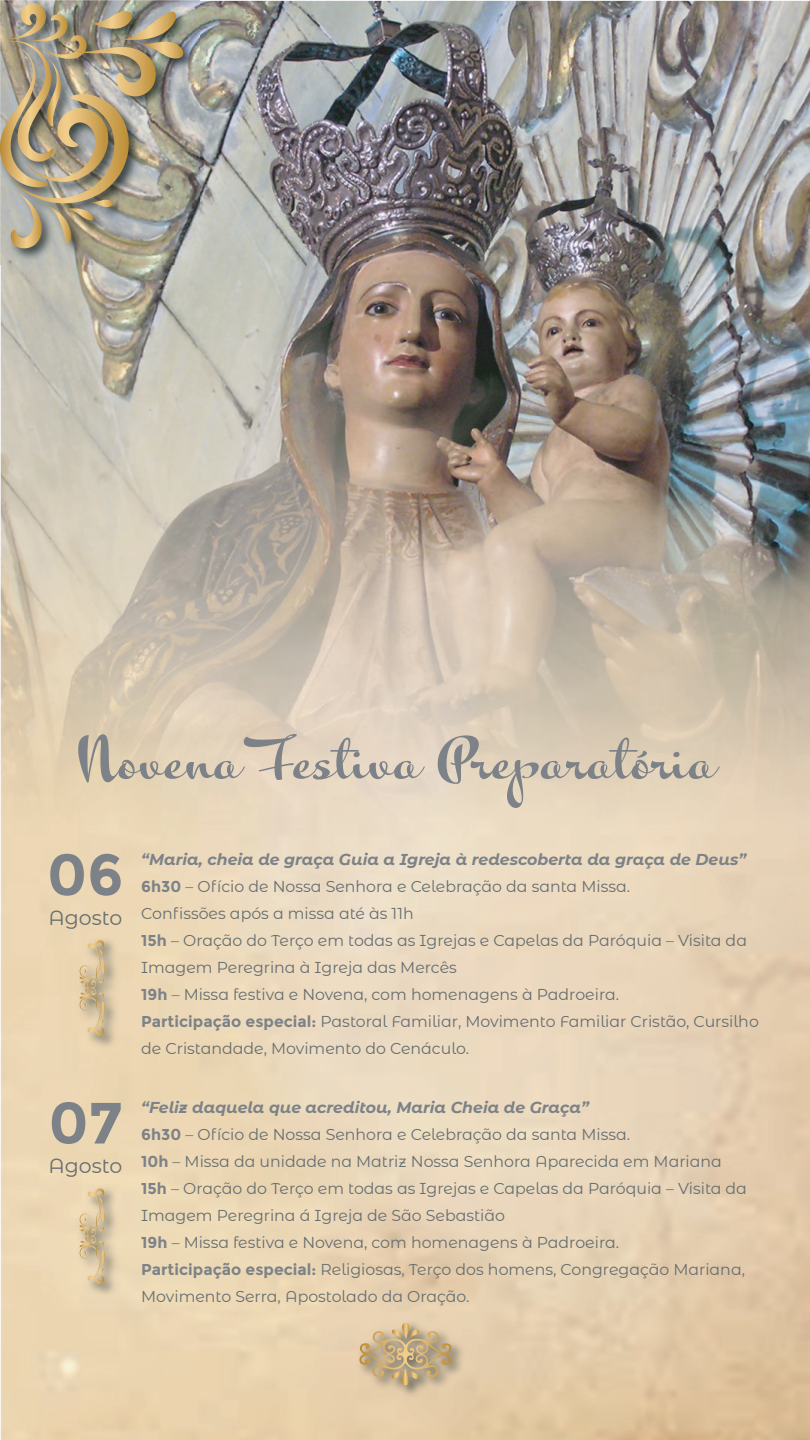
<style>
.page{position:relative;width:810px;height:1440px;background:#fff}
.page>*{position:absolute;margin:0;border:0;box-sizing:border-box;transform-origin:0 0}
.t1{font:700 58.12px "Montserrat";color:#7c8287}
.t2{font:54px "Kewl Script W00";color:#7c8287}
.t3{font:20.55px "Montserrat";color:#666e70}
.t4{font:15.75px/27px "Montserrat";color:#666e70}
.s1{font-weight:700;font-style:italic;color:#7c8287}
.s2{font-weight:700;color:#7c8287}
</style>
<div class="page">
<img style="left:1px;top:1px;width:809px;height:1439px">
<img style="left:353px;top:1317px;width:115px;height:85px">
<svg style="left:359px;top:1323px;width:93px;height:62px;background:#c7b18b"></svg>
<img style="left:73px;top:934px;width:48px;height:118px">
<svg style="left:80px;top:940px;width:25px;height:96px;background:#d4be97"></svg>
<img style="left:73px;top:1182px;width:48px;height:118px">
<svg style="left:80px;top:1188px;width:25px;height:96px;background:#d6c19a"></svg>
<img style="left:0;top:0;width:200px;height:3px">
<img style="left:0;top:250px;width:1px;height:15px">
<img style="left:1px;top:1px;width:199px;height:264px">
<img style="left:0;top:3px;width:184px;height:247px">
<h2 class="t2" style="left:80px;top:728px;width:640px">Novena Festiva Preparatória</h2>
<h1 class="t1" style="left:47px;top:840px;width:78px">06</h1>
<h3 class="t3" style="left:48px;top:904px;width:75px">Agosto</h3>
<h1 class="t1" style="left:49px;top:1088px;width:75px">07</h1>
<h3 class="t3" style="left:48px;top:1152px;width:75px">Agosto</h3>
<p class="t4" style="left:141px;top:846px;width:619px"><span class="s1">“Maria, cheia de graça Guia a Igreja à redescoberta da graça de Deus” </span><span class="s2">6h30</span> – Ofício de Nossa Senhora e Celebração da santa Missa.<br>Confissões após a missa até às 11h<br><span class="s2">15h</span> – Oração do Terço em todas as Igrejas e Capelas da Paróquia – Visita da Imagem Peregrina à Igreja das Mercês<br><span class="s2">19h</span> – Missa festiva e Novena, com homenagens à Padroeira.<br><span class="s2">Participação especial:</span> Pastoral Familiar, Movimento Familiar Cristão, Cursilho de Cristandade, Movimento do Cenáculo.</p>
<p class="t4" style="left:141px;top:1094px;width:607px"><span class="s1">“Feliz daquela que acreditou, Maria Cheia de Graça”<br></span><span class="s2">6h30</span> – Ofício de Nossa Senhora e Celebração da santa Missa.<br><span class="s2">10h</span> – Missa da unidade na Matriz Nossa Senhora Aparecida em Mariana <span class="s2">15h</span> – Oração do Terço em todas as Igrejas e Capelas da Paróquia – Visita da Imagem Peregrina á Igreja de São Sebastião<br><span class="s2">19h</span> – Missa festiva e Novena, com homenagens à Padroeira.<br><span class="s2">Participação especial:</span> Religiosas, Terço dos homens, Congregação Mariana, Movimento Serra, Apostolado da Oração.</p>
</div>
